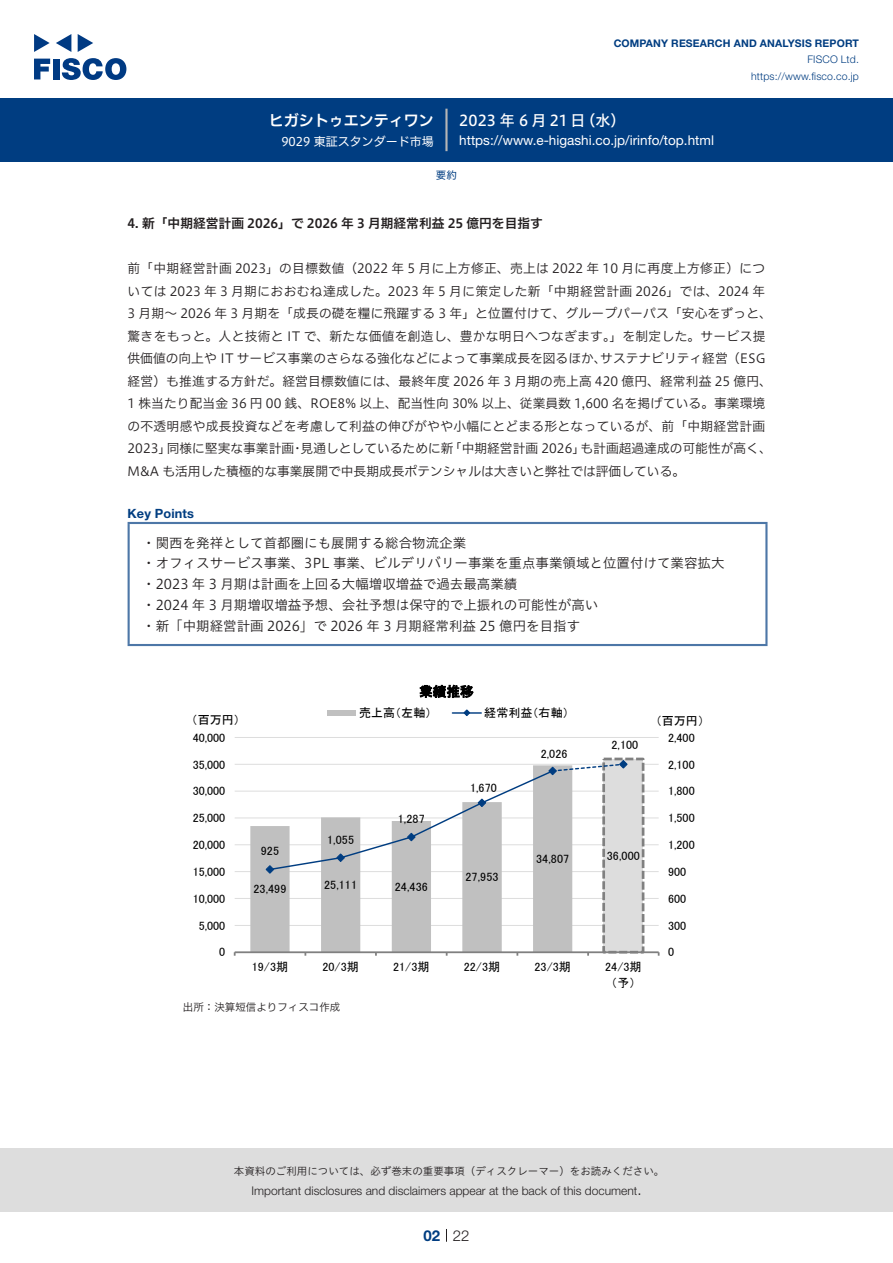
<style>
.page{position:relative;width:893px;height:1263px;background:#fff}
.page>*{position:absolute;margin:0;border:0;box-sizing:border-box;transform-origin:0 0}
.t1{font:15px "Hiragino UD Sans F Std N W5";letter-spacing:.175em;color:#fff}
.t2{font:15px "Hiragino UD Sans F Std N W6";color:#fff}
.t3{font:300 15px "Helvetica Neue LT Std";color:#231f20}
.t4{font:700 15px "Helvetica Neue LT Std";color:#003d81}
.t5{font:13.5px/20.7px "Hiragino UD Sans Std W3";color:#231f20}
.t6{font:13.5px "Helvetica Neue LT Std";color:#fff}
.t7{font:13.5px "MS P Gothic";color:#000}
.t8{font:12.75px/22.5px "Hiragino UD Sans F Std N W3";letter-spacing:.005em;color:#231f20}
.t9{font:12.75px "Hiragino UD Sans F Std N W3";letter-spacing:.03em;color:#231f20}
.t10{font:12.75px "Hiragino UD Sans F Std N W3";letter-spacing:.025em;color:#231f20}
.t11{font:12.75px "Hiragino UD Sans F Std N W6";color:#231f20}
.t12{font:700 12.75px "Helvetica Neue LT Std";letter-spacing:.015em;color:#003d81}
.t13{font:12px "MS P Gothic";letter-spacing:.005em;color:#000}
.t14{font:300 12px "Helvetica Neue LT Std";color:#231f20}
.t15{font:12px "Hiragino UD Sans F Std N W4";color:#fff}
.t16{font:10.5px "Hiragino UD Sans Std W3";color:#231f20}
.t17{font:700 10.5px "Helvetica Neue LT Std";letter-spacing:.015em;color:#003d81}
.t18{font:300 10.5px/16.5px "Helvetica Neue LT Std";letter-spacing:.015em;color:#003d81;text-align:right}
.t19{font:10.5px "Hiragino UD Sans F Std N W3";color:#231f20}
.t20{font:10.5px "Hiragino UD Sans F Std N W4";color:#003d81}
</style>
<div class="page">
<div style="left:0;top:1148px;width:893px;height:64px;background:#ddd"></div>
<svg style="left:34px;top:59px;width:16px;height:20px"></svg>
<div style="left:53px;top:59px;width:6px;height:20px;background:#003a83"></div>
<svg style="left:62px;top:58px;width:64px;height:22px"></svg>
<svg style="left:34px;top:34px;width:16px;height:18px"></svg>
<svg style="left:78px;top:34px;width:15px;height:18px"></svg>
<svg style="left:56px;top:34px;width:15px;height:18px"></svg>
<div style="left:0;top:98px;width:893px;height:64px;background:#003d81"></div>
<hr style="left:445px;top:109px;width:3px;height:42px;background:#b5b5b6">
<svg style="left:446px;top:1229px;width:1px;height:13px"></svg>
<hr style="left:128px;top:524px;width:2px;height:120px;background:#4d77a7">
<hr style="left:128px;top:522px;width:639px;height:2px;background:#4d77a7">
<hr style="left:765px;top:524px;width:2px;height:120px;background:#4d77a7">
<hr style="left:128px;top:644px;width:639px;height:2px;background:#4d77a7">
<hr style="left:235px;top:925px;width:424px;height:1px;background:#ddd">
<hr style="left:235px;top:898px;width:424px;height:1px;background:#ddd">
<hr style="left:235px;top:871px;width:424px;height:1px;background:#ddd">
<hr style="left:235px;top:844px;width:424px;height:1px;background:#ddd">
<hr style="left:235px;top:817px;width:424px;height:1px;background:#ddd">
<hr style="left:235px;top:791px;width:424px;height:1px;background:#ddd">
<hr style="left:235px;top:764px;width:424px;height:1px;background:#ddd">
<hr style="left:235px;top:737px;width:424px;height:1px;background:#ddd">
<div style="left:604px;top:759px;width:39px;height:193px;background:#ddd"></div>
<div style="left:602px;top:758px;width:42px;height:195px;border:3px dashed #808080"></div>
<svg style="left:250px;top:790px;width:322px;height:161px;fill:#c0c0c0"></svg>
<hr style="left:235px;top:951px;width:424px;height:2px;background:#808080">
<svg style="left:265px;top:759px;width:363px;height:115px"></svg>
<div style="left:327px;top:710px;width:29px;height:6px;background:#c0c0c0"></div>
<hr style="left:452px;top:712px;width:29px;height:2px;background:#003d81">
<svg style="left:463px;top:709px;width:8px;height:7px"></svg>
<p class="t2" style="left:269px;top:109px;width:167px">ヒガシトゥエンティワン</p>
<p class="t15" style="left:281px;top:132px;width:154px">9029 東証スタンダード市場</p>
<p class="t17" style="left:614px;top:37px;width:247px">COMPANY RESEARCH AND ANALYSIS REPORT</p>
<p class="t18" style="left:751px;top:51px;width:109px">FISCO Ltd. https://www.fisco.co j p.</p>
<p class="t1" style="left:581px;top:109px;width:46px">（水(</p>
<p class="t1" style="left:459px;top:109px;width:128px">2023年6月21日</p>
<p class="t6" style="left:459px;top:132px;width:256px">https://www -e. higashi.co j p. /irinfo/top.html</p>
<p class="t20" style="left:436px;top:167px;width:22px">要約</p>
<p class="t11" style="left:128px;top:214px;width:417px">4. 新「中期経営計画 2026」で 2026 年 3 月期経常利益 25 億円を目指す</p>
<p class="t9" style="left:128px;top:259px;width:639px">前「中期経営計画 2023」の目標数値（2022 年 5 月に上方修正、売上は 2022 年 10 月に再度上方修正）につ</p>
<p class="t9" style="left:128px;top:281px;width:639px">いては 2023 年 3 月期におおむね達成した。2023 年 5 月に策定した新「中期経営計画 2026」では、2024 年</p>
<p class="t8" style="left:128px;top:301px;width:646px">3 月期～ 2026 年 3 月期を「成長の礎を糧に飛躍する 3 年」と位置付けて、グループパーパス「安心をずっと、</p>
<p class="t10" style="left:128px;top:326px;width:639px">驚きをもっと。人と技術と IT で、新たな価値を創造し、豊かな明日へつなぎます。」を制定した。サービス提</p>
<p class="t8" style="left:600px;top:346px;width:167px">サステナビリティ経営（ESG</p>
<p class="t8" style="left:128px;top:346px;width:481px">供価値の向上や IT サービス事業のさらなる強化などによって事業成長を図るほか、</p>
<p class="t8" style="left:128px;top:369px;width:646px">経営）も推進する方針だ。経営目標数値には、最終年度 2026 年 3 月期の売上高 420 億円、経常利益 25 億円、</p>
<p class="t8" style="left:128px;top:391px;width:639px">1 株当たり配当金 36 円 00 銭、ROE8% 以上、配当性向 30% 以上、従業員数 1,600 名を掲げている。事業環境</p>
<p class="t8" style="left:128px;top:414px;width:639px">の不透明感や成長投資などを考慮して利益の伸びがやや小幅にとどまる形となっているが、前「中期経営計画</p>
<p class="t8" style="left:580px;top:436px;width:193px">も計画超過達成の可能性が高く、</p>
<p class="t8" style="left:167px;top:436px;width:129px">同様に堅実な事業計画</p>
<p class="t8" style="left:449px;top:436px;width:138px">「中期経営計画 2026」</p>
<p class="t8" style="left:301px;top:436px;width:154px">見通しとしているために新</p>
<p class="t8" style="left:128px;top:436px;width:559px">2023」<br>M&amp;A も活用した積極的な事業展開で中長期成長ポテンシャルは大きいと弊社では評価している。</p>
<p class="t12" style="left:128px;top:505px;width:68px">Key Points</p>
<p class="t5" style="left:142px;top:531px;width:584px">・関西を発祥として首都圏にも展開する総合物流企業<br>・オフィスサービス事業、3PL 事業、ビルデリバリー事業を重点事業領域と位置付けて業容拡大・2023 年 3 月期は計画を上回る大幅増収増益で過去最高業績<br>・2024 年 3 月期増収増益予想、会社予想は保守的で上振れの可能性が高い<br>・新「中期経営計画 2026」で 2026 年 3 月期経常利益 25 億円を目指す</p>
<p class="t8" style="left:291px;top:436px;width:14px">・</p>
<p class="t7" style="left:419px;top:685px;width:56px">業績推移</p>
<p class="t13" style="left:192px;top:713px;width:50px">（百万円）</p>
<p class="t13" style="left:359px;top:707px;width:74px">売上高（左軸）</p>
<p class="t13" style="left:484px;top:707px;width:86px">経常利益（右軸(</p>
<p class="t13" style="left:656px;top:715px;width:50px">（百万円(</p>
<p class="t13" style="left:193px;top:731px;width:34px">40,000</p>
<p class="t13" style="left:193px;top:758px;width:34px">35,000</p>
<p class="t13" style="left:541px;top:747px;width:28px">2,026</p>
<p class="t13" style="left:611px;top:739px;width:28px">2,100</p>
<p class="t13" style="left:668px;top:731px;width:28px">2,400</p>
<p class="t13" style="left:668px;top:758px;width:28px">2,100</p>
<p class="t13" style="left:193px;top:785px;width:34px">30,000</p>
<p class="t13" style="left:470px;top:781px;width:28px">1,670</p>
<p class="t13" style="left:668px;top:785px;width:28px">1,800</p>
<p class="t13" style="left:193px;top:812px;width:34px">25,000</p>
<p class="t13" style="left:398px;top:813px;width:28px">1,287</p>
<p class="t13" style="left:668px;top:812px;width:28px">1,500</p>
<p class="t13" style="left:193px;top:839px;width:34px">20,000</p>
<p class="t13" style="left:261px;top:845px;width:20px">925</p>
<p class="t13" style="left:327px;top:833px;width:28px">1,055</p>
<p class="t13" style="left:536px;top:853px;width:34px">34,807</p>
<p class="t13" style="left:607px;top:849px;width:34px">36,000</p>
<p class="t13" style="left:668px;top:839px;width:28px">1,200</p>
<p class="t13" style="left:193px;top:865px;width:34px">15,000</p>
<p class="t13" style="left:193px;top:892px;width:34px">10,000</p>
<p class="t13" style="left:253px;top:883px;width:34px">23,499</p>
<p class="t13" style="left:324px;top:879px;width:34px">25,111</p>
<p class="t13" style="left:395px;top:880px;width:34px">24,436</p>
<p class="t13" style="left:465px;top:871px;width:34px">27,953</p>
<p class="t13" style="left:668px;top:866px;width:20px">900</p>
<p class="t13" style="left:668px;top:892px;width:20px">600</p>
<p class="t13" style="left:199px;top:919px;width:28px">5,000</p>
<p class="t13" style="left:668px;top:919px;width:20px">300</p>
<p class="t13" style="left:219px;top:946px;width:8px">0</p>
<p class="t13" style="left:668px;top:946px;width:8px">0</p>
<p class="t13" style="left:252px;top:961px;width:38px">19/3期</p>
<p class="t13" style="left:322px;top:961px;width:38px">20/3期</p>
<p class="t13" style="left:393px;top:961px;width:38px">21/3期</p>
<p class="t13" style="left:464px;top:961px;width:38px">22/3期</p>
<p class="t13" style="left:534px;top:961px;width:38px">23/3期</p>
<p class="t13" style="left:605px;top:961px;width:38px">24/3期</p>
<p class="t13" style="left:611px;top:976px;width:26px">予（ (</p>
<p class="t19" style="left:183px;top:999px;width:159px">出所：決算短信よりフィスコ作成</p>
<p class="t16" style="left:234px;top:1163px;width:432px">本資料のご利用については、必ず巻末の重要事項（ディスクレーマー）をお読みください。</p>
<p class="t3" style="left:637px;top:1180px;width:6px">.</p>
<p class="t14" style="left:251px;top:1183px;width:387px">Important disclosures and disclaimers appear at the back of this document</p>
<p class="t4" style="left:423px;top:1226px;width:18px">02</p>
<p class="t3" style="left:453px;top:1226px;width:18px">22</p>
</div>
